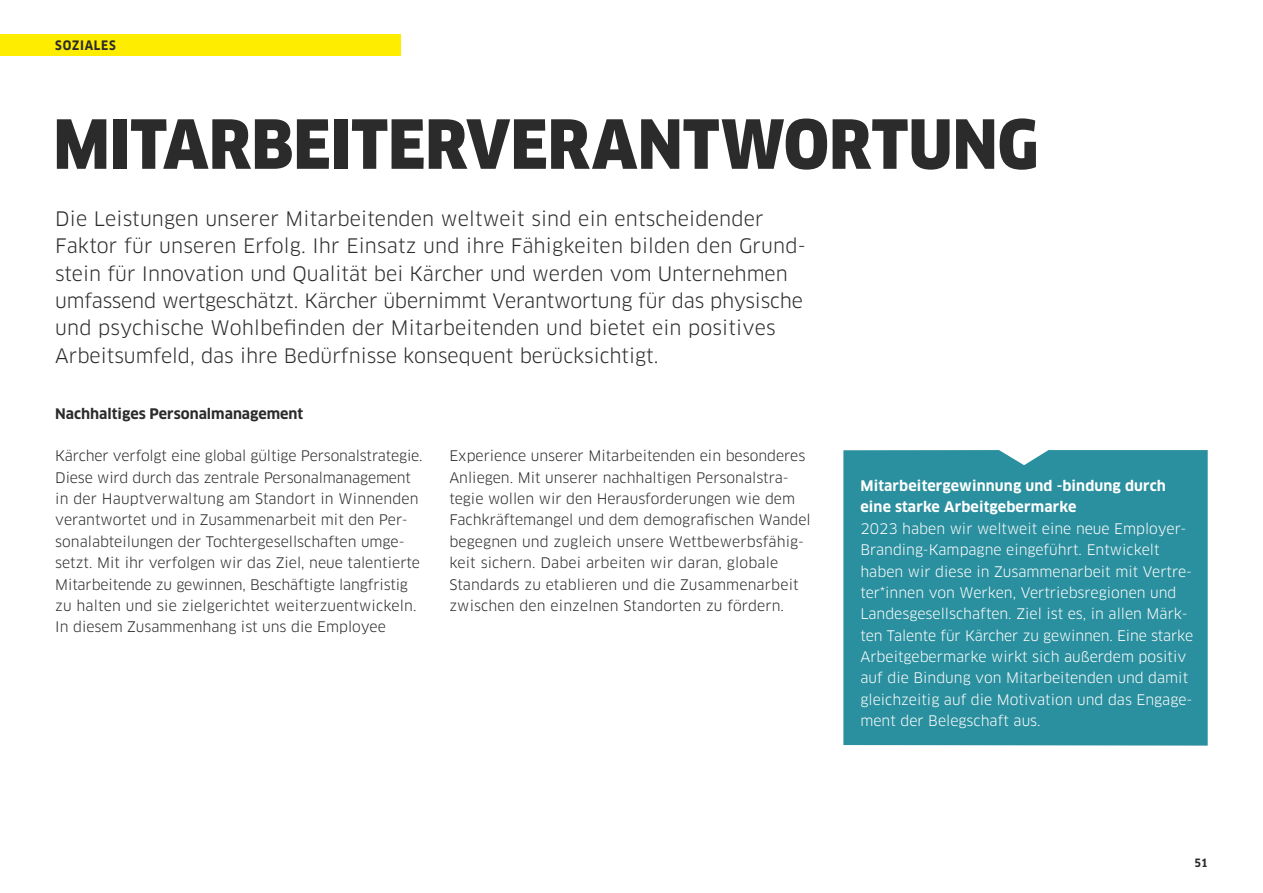
<style>
.page{position:relative;width:1263px;height:893px;background:#fff}
.page>*{position:absolute;margin:0;border:0;box-sizing:border-box;transform-origin:0 0}
.t1{font:900 66px "Clan Pro Narr";color:#2b2b2b}
.t2{font:19.5px/27.3px "Clan Pro";color:#2b2b2b}
.t3{font:14.25px/21.3px "Clan Pro";color:#2b2b2b}
.t4{font:14.25px/21.3px "Clan Pro";color:#fff}
.t5{font:700 14.25px/21.3px "Clan Pro";letter-spacing:.01em;color:#fff}
.t6{font:700 14.25px "Clan Pro";color:#2b2b2b}
.t7{font:700 12.75px "Clan Pro Narr";letter-spacing:.06em;color:#2b2b2b}
.t8{font:700 11.25px "Clan Pro Narr";color:#2b2b2b}
</style>
<div class="page">
<div style="left:843px;top:450px;width:365px;height:296px;background:#2a8f9e"></div>
<div style="left:0;top:34px;width:400px;height:21px;background:#ffed00"></div>
<p class="t7" style="left:55px;top:38px;width:62px">SOZIALES</p>
<h1 class="t1" style="left:53px;top:106px;width:986px">MITARBEITERVERANTWORTUNG</h1>
<p class="t2" style="left:55px;top:205px;width:752px">Die Leistungen unserer Mitarbeitenden weltweit sind ein entscheidender Faktor für unseren Erfolg. Ihr Einsatz und ihre Fähigkeiten bilden den Grund&shy;stein für Innovation und Qualität bei Kärcher und werden vom Unternehmen umfassend wertgeschätzt. Kärcher übernimmt Verantwortung für das physische und psychische Wohlbefinden der Mitarbeitenden und bietet ein positives Arbeitsumfeld, das ihre Bedürfnisse konsequent berücksichtigt.</p>
<p class="t6" style="left:55px;top:405px;width:249px">Nachhaltiges Personalmanagement</p>
<p class="t3" style="left:55px;top:445px;width:369px">Kärcher verfolgt eine global gültige Personalstrategie.<br>Diese wird durch das zentrale Personalmanagement in der Hauptverwaltung am Standort in Winnenden verantwortet und in Zusammenarbeit mit den Per&shy;sonalabteilungen der Tochtergesellschaften umge&shy;setzt. Mit ihr verfolgen wir das Ziel, neue talentierte Mitarbeitende zu gewinnen, Beschäftigte langfristig zu halten und sie zielgerichtet weiterzuentwickeln.<br>In diesem Zusammenhang ist uns die Employee</p>
<p class="t3" style="left:449px;top:445px;width:363px">Experience unserer Mitarbeitenden ein besonderes Anliegen. Mit unserer nachhaltigen Personalstra&shy;tegie wollen wir den Herausforderungen wie dem Fachkräftemangel und dem demografischen Wandel begegnen und zugleich unsere Wettbewerbsfähig&shy;keit sichern. Dabei arbeiten wir daran, globale Standards zu etablieren und die Zusammenarbeit zwischen den einzelnen Standorten zu fördern.</p>
<p class="t5" style="left:860px;top:475px;width:307px">Mitarbeitergewinnung und -bindung durch eine starke Arbeitgebermarke</p>
<p class="t4" style="left:860px;top:518px;width:334px">2023 haben wir weltweit eine neue Employer-Branding-Kampagne eingeführt. Entwickelt haben wir diese in Zusammenarbeit mit Vertre&shy;ter*innen von Werken, Vertriebsregionen und Landesgesellschaften. Ziel ist es, in allen Märk&shy;ten Talente für Kärcher zu gewinnen. Eine starke Arbeitgebermarke wirkt sich außerdem positiv auf die Bindung von Mitarbeitenden und damit gleichzeitig auf die Motivation und das Engage&shy;ment der Belegschaft aus.</p>
<p class="t8" style="left:1194px;top:857px;width:15px">51</p>
</div>
